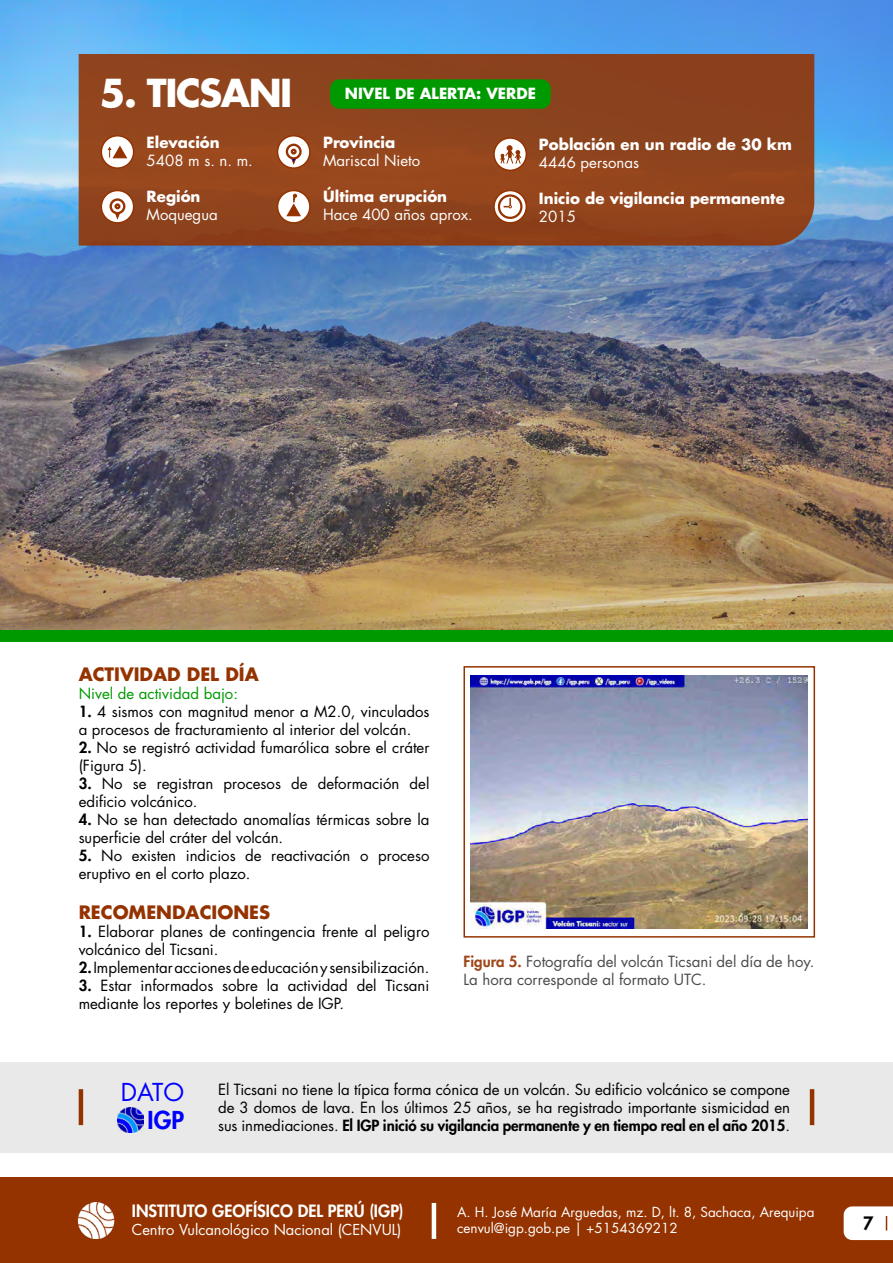
<style>
.page{position:relative;width:893px;height:1263px;background:#fff}
.page>*{position:absolute;margin:0;border:0;box-sizing:border-box;transform-origin:0 0}
.t1{font:700 37.5px "Futura Std";letter-spacing:-.04em;color:#fff}
.t2{font:24px "Futura Std";color:#00f}
.t3{font:800 24px "Futura Std";color:#00f}
.t4{font:700 18px "Futura Std";color:#943300}
.t5{font:800 18px "Futura Std";color:#000}
.t6{font:800 16.5px "Futura Std";color:#fff}
.t7{font:15px/18px "Futura Std";color:#000}
.t8{font:700 15px "Futura Std";color:#fff}
.t9{font:15px/18px "Futura Std";color:#4a4a49}
.t10{font:15px "Futura Std";color:#fff}
.t11{font:15px "Futura Std";color:#090}
.t12{font:14.7px "Futura Std";color:#fff}
.t13{font:13.5px/16.2px "Futura Std";color:#fff}
.s1{font-weight:800}
.s2{font-weight:800;color:#9f471a}
</style>
<div class="page">
<div style="left:0;top:1177px;width:893px;height:86px;background:#943300"></div>
<hr style="left:432px;top:1203px;width:4px;height:36px;background:#fff">
<svg style="left:844px;top:1206px;width:49px;height:34px;background:#faf6f4"></svg>
<img style="left:77px;top:1203px;width:38px;height:36px">
<img style="left:0;top:0;width:893px;height:630px">
<svg style="left:79px;top:54px;width:735px;height:192px;background:#8f431d"></svg>
<div style="left:330px;top:79px;width:221px;height:30px;background:#090;border-radius:9px"></div>
<div style="left:101px;top:136px;width:33px;height:32px;background:#fff;border-radius:50%"></div>
<div style="left:101px;top:135px;width:33px;height:34px;border:2px solid #943300;border-radius:50%"></div>
<svg style="left:107px;top:145px;width:21px;height:14px"></svg>
<svg style="left:101px;top:190px;width:33px;height:33px"></svg>
<div style="left:101px;top:190px;width:33px;height:34px;border:2px solid #943300;border-radius:50%"></div>
<svg style="left:111px;top:200px;width:13px;height:13px"></svg>
<div style="left:110px;top:198px;width:15px;height:16px;border:2px solid #943300;border-radius:50%"></div>
<svg style="left:115px;top:203px;width:5px;height:16px"></svg>
<div style="left:278px;top:136px;width:32px;height:32px;background:#fff;border-radius:50%"></div>
<div style="left:277px;top:135px;width:34px;height:34px;border:2px solid #943300;border-radius:50%"></div>
<svg style="left:287px;top:145px;width:13px;height:13px"></svg>
<div style="left:286px;top:144px;width:16px;height:16px;border:2px solid #943300;border-radius:50%"></div>
<svg style="left:291px;top:149px;width:6px;height:15px"></svg>
<svg style="left:278px;top:190px;width:32px;height:33px"></svg>
<div style="left:277px;top:190px;width:34px;height:34px;border:2px solid #943300;border-radius:50%"></div>
<svg style="left:285px;top:194px;width:17px;height:23px"></svg>
<svg style="left:494px;top:138px;width:32px;height:32px"></svg>
<div style="left:493px;top:137px;width:34px;height:34px;border:2px solid #943300;border-radius:50%"></div>
<svg style="left:500px;top:145px;width:22px;height:19px"></svg>
<svg style="left:494px;top:191px;width:32px;height:32px"></svg>
<div style="left:493px;top:190px;width:34px;height:34px;border:2px solid #943300;border-radius:50%"></div>
<svg style="left:499px;top:195px;width:22px;height:23px"></svg>
<div style="left:498px;top:194px;width:24px;height:25px;border:2px solid #943300;border-radius:50%"></div>
<svg style="left:504px;top:198px;width:8px;height:10px"></svg>
<img style="left:471px;top:676px;width:336px;height:252px">
<div style="left:463px;top:666px;width:352px;height:272px;border:2px solid #943300"></div>
<div style="left:0;top:1062px;width:893px;height:90px;background:#e9e9e9"></div>
<div style="left:0;top:630px;width:893px;height:12px;background:#090"></div>
<img style="left:118px;top:1107px;width:26px;height:26px">
<hr style="left:79px;top:1089px;width:4px;height:36px;background:#943300">
<hr style="left:810px;top:1089px;width:4px;height:36px;background:#943300">
<h1 class="t1" style="left:100px;top:68px;width:194px">5. TICSANI</h1>
<p class="t8" style="left:345px;top:83px;width:193px">NIVEL DE ALERTA: VERDE</p>
<p class="t8" style="left:147px;top:133px;width:75px">Elevación</p>
<p class="t10" style="left:147px;top:151px;width:108px">5408 m s. n. m.</p>
<p class="t8" style="left:147px;top:187px;width:55px">Región</p>
<p class="t10" style="left:147px;top:205px;width:73px">Moquegua</p>
<p class="t8" style="left:323px;top:133px;width:74px">Provincia</p>
<p class="t10" style="left:323px;top:151px;width:99px">Mariscal Nieto</p>
<p class="t8" style="left:323px;top:187px;width:126px">Última erupción</p>
<p class="t10" style="left:323px;top:205px;width:151px">Hace 400 años aprox.</p>
<p class="t8" style="left:539px;top:134px;width:255px">Población en un radio de 30 km</p>
<p class="t10" style="left:539px;top:153px;width:102px">4446 personas</p>
<p class="t8" style="left:539px;top:188px;width:247px">Inicio de vigilancia permanente</p>
<p class="t10" style="left:539px;top:207px;width:38px">2015</p>
<p class="t4" style="left:79px;top:662px;width:182px">ACTIVIDAD DEL DÍA</p>
<p class="t11" style="left:79px;top:684px;width:161px">Nivel de actividad bajo:</p>
<p class="t7" style="left:79px;top:703px;width:352px"><span class="s1">1.</span> 4 sismos con magnitud menor a M2.0, vinculados a procesos de fracturamiento al interior del volcán.</p>
<p class="t7" style="left:79px;top:739px;width:352px"><span class="s1">2.</span> No se registró actividad fumarólica sobre el cráter (Figura 5).</p>
<p class="t7" style="left:79px;top:775px;width:352px"><span class="s1">3.</span> No se registran procesos de deformación del edificio volcánico.</p>
<p class="t7" style="left:79px;top:811px;width:352px"><span class="s1">4.</span> No se han detectado anomalías térmicas sobre la superficie del cráter del volcán.</p>
<p class="t7" style="left:79px;top:847px;width:352px"><span class="s1">5.</span> No existen indicios de reactivación o proceso eruptivo en el corto plazo.</p>
<p class="t4" style="left:79px;top:900px;width:193px">RECOMENDACIONES</p>
<p class="t7" style="left:79px;top:922px;width:352px"><span class="s1">1.</span> Elaborar planes de contingencia frente al peligro volcánico del Ticsani.</p>
<p class="t7" style="left:79px;top:958px;width:352px"><span class="s1">2.</span> Implementar acciones de educación y sensibilización.</p>
<p class="t7" style="left:79px;top:976px;width:352px"><span class="s1">3.</span> Estar informados sobre la actividad del Ticsani mediante los reportes y boletines de IGP.</p>
<p class="t9" style="left:463px;top:953px;width:352px"><span class="s2">Figura 5.</span> Fotografía del volcán Ticsani del día de hoy.<br>La hora corresponde al formato UTC.</p>
<h2 class="t2" style="left:121px;top:1076px;width:65px">DATO</h2>
<h2 class="t3" style="left:148px;top:1105px;width:38px">IGP</h2>
<p class="t7" style="left:218px;top:1080px;width:573px;text-align:justify">El Ticsani no tiene la típica forma cónica de un volcán. Su edificio volcánico se compone de 3 domos de lava. En los últimos 25 años, se ha registrado importante sismicidad en sus inmediaciones. <span class="s1">El IGP inició su vigilancia permanente y en tiempo real en el año 2015</span>.</p>
<p class="t6" style="left:132px;top:1201px;width:273px">INSTITUTO GEOFÍSICO DEL PERÚ (IGP)</p>
<p class="t12" style="left:132px;top:1220px;width:271px">Centro Vulcanológico Nacional (CENVUL)</p>
<p class="t13" style="left:457px;top:1204px;width:359px">A. H. José María Arguedas, mz. D, lt. 8, Sachaca, Arequipa cenvul@igp.gob.pe | +5154369212</p>
<p class="t5" style="left:863px;top:1212px;width:12px">7</p>
</div>
